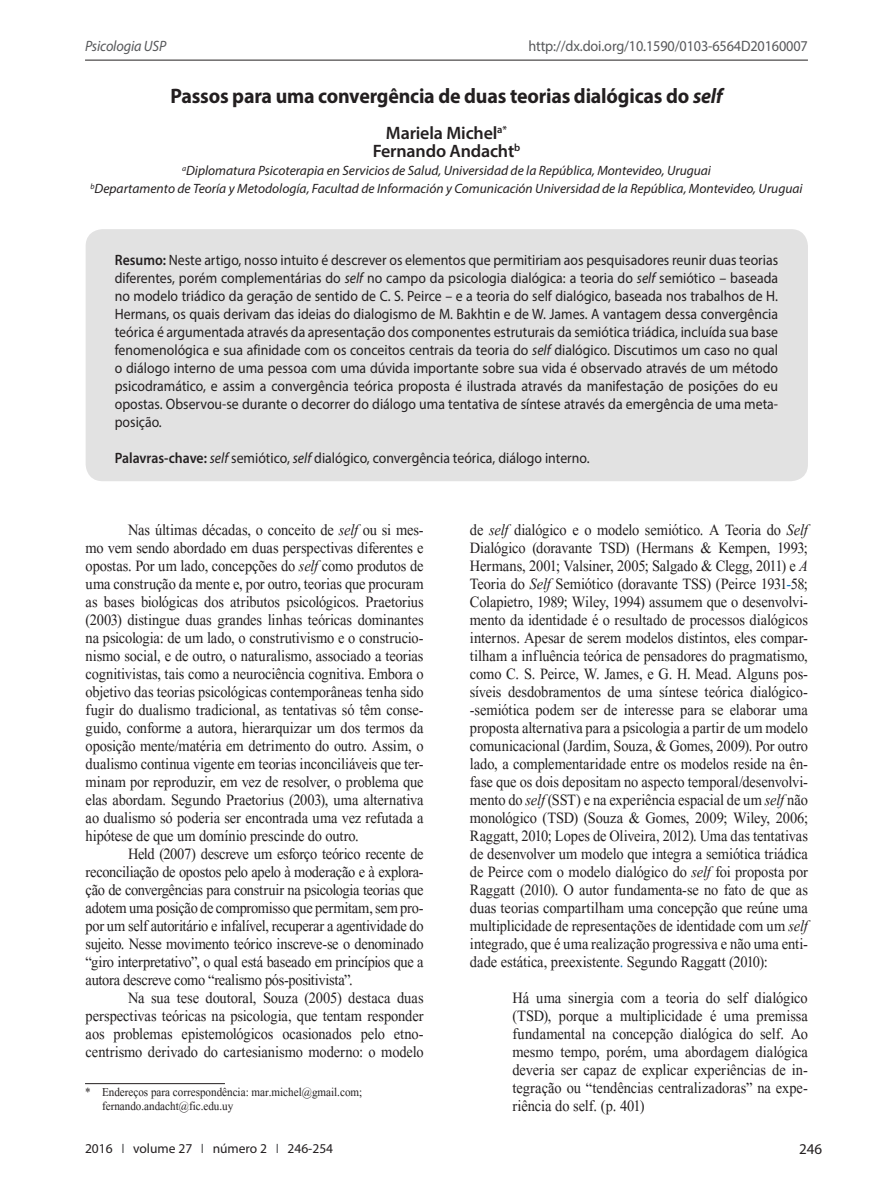
<style>
.page{position:relative;width:893px;height:1191px;background:#fff}
.page>*{position:absolute;margin:0;border:0;box-sizing:border-box;transform-origin:0 0}
.titulo{font:700 21px "Myriad Pro";letter-spacing:-.01em;color:#231f20;scale:.95 1}
.texto{font:19.5px/18px "Aparajita";letter-spacing:-.01em;color:#231f20;text-align:justify;scale:.92 1}
.citacação{font:19.5px/18px "Aparajita";color:#231f20;text-align:justify;scale:.92 1}
.autores{font:600 18px "Myriad Pro";letter-spacing:-.01em;color:#231f20}
.resumo{font:15px/18px "Myriad Pro";color:#231f20;text-align:justify;scale:.92 1}
.RODAPE{font:15px/13.5px "Aparajita";color:#231f20;scale:.92 1}
.t1{font:15px "Myriad Pro";letter-spacing:-.01em;color:#57585a;scale:.95 1}
.t2{font:italic 15px "Myriad Pro";letter-spacing:-.01em;color:#57585a;scale:.95 1}
.resumo-2{font:15px "Myriad Pro";color:#231f20}
.instituicao{font:italic 13.5px/18px "Myriad Pro";color:#231f20;text-align:center}
.t3{font:13.5px "Myriad Pro";color:#231f20}
.s1{font-style:italic}
.s2{font-weight:600}
.s3{color:#0070c0}
.s4{color:#57585a}
</style>
<div class="page">
<hr style="left:85px;top:60px;width:723px;height:1px;background:#231f20">
<div style="left:86px;top:229px;width:722px;height:252px;background:#e2e2e2;border-radius:17px"></div>
<hr style="left:85px;top:1083px;width:140px;height:1px;background:#231f20">
<p class="t2" style="left:85px;top:36px;width:87px">Psicologia USP</p>
<p class="t1" style="left:528px;top:37px;width:296px">http://dx.doi.org/10.1590/0103-6564D20160007</p>
<p class="titulo" style="left:170px;top:82px;width:583px">Passos para uma convergência de duas teorias dialógicas do <span class="s1">self</span></p>
<p class="autores" style="left:386px;top:122px;width:123px">Mariela Michel<sup>a*</sup></p>
<p class="autores" style="left:373px;top:140px;width:149px">Fernando Andacht<sup>b</sup></p>
<p class="instituicao" style="left:90px;top:161px;width:714px"><sup>a</sup>Diplomatura Psicoterapia en Servicios de Salud, Universidad de la República, Montevideo, Uruguai<br><sup>b</sup>Departamento de Teoría y Metodología, Facultad de Información y Comunicación Universidad de la República, Montevideo, Uruguai</p>
<p class="resumo" style="left:115px;top:251px;width:723px"><span class="s2">Resumo:</span> Neste artigo, nosso intuito é descrever os elementos que permitiriam aos pesquisadores reunir duas teorias diferentes, porém complementárias do <span class="s1">self</span> no campo da psicologia dialógica: a teoria do <span class="s1">self</span> semiótico – baseada no modelo triádico da geração de sentido de C. S. Peirce – e a teoria do self dialógico, baseada nos trabalhos de H.<br>Hermans, os quais derivam das ideias do dialogismo de M. Bakhtin e de W. James. A vantagem dessa convergência teórica é argumentada através da apresentação dos componentes estruturais da semiótica triádica, incluída sua base fenomenológica e sua afinidade com os conceitos centrais da teoria do <span class="s1">self</span> dialógico. Discutimos um caso no qual o diálogo interno de uma pessoa com uma dúvida importante sobre sua vida é observado através de um método psicodramático, e assim a convergência teórica proposta é ilustrada através da manifestação de posições do eu opostas. Observou-se durante o decorrer do diálogo uma tentativa de síntese através da emergência de uma meta&shy;posição.</p>
<p class="resumo" style="left:115px;top:449px;width:518px"><span class="s2">Palavras-chave:</span> <span class="s1">self</span> semiótico, <span class="s1">self</span> dialógico, convergência teórica, diálogo interno.</p>
<p class="texto" style="left:86px;top:522px;width:369px;text-indent:43px">Nas últimas décadas, o conceito de <span class="s1">self</span> ou si mes&shy;mo vem sendo abordado em duas perspectivas diferentes e opostas. Por um lado, concepções do <span class="s1">self</span> como produtos de uma construção da mente e, por outro, teorias que procuram as bases biológicas dos atributos psicológicos. Praetorius (2003) distingue duas grandes linhas teóricas dominantes na psicologia: de um lado, o construtivismo e o construcio&shy;nismo social, e de outro, o naturalismo, associado a teorias cognitivistas, tais como a neurociência cognitiva. Embora o objetivo das teorias psicológicas contemporâneas tenha sido fugir do dualismo tradicional, as tentativas só têm conse&shy;guido, conforme a autora, hierarquizar um dos termos da oposição mente/matéria em detrimento do outro. Assim, o dualismo continua vigente em teorias inconciliáveis que ter&shy;minam por reproduzir, em vez de resolver, o problema que elas abordam. Segundo Praetorius (2003), uma alternativa ao dualismo só poderia ser encontrada uma vez refutada a hipótese de que um domínio prescinde do outro.</p>
<p class="texto" style="left:86px;top:846px;width:369px;text-indent:43px">Held (2007) descreve um esforço teórico recente de reconciliação de opostos pelo apelo à moderação e à explora&shy;ção de convergências para construir na psicologia teorias que adotem uma posição de compromisso que permitam, sem pro&shy;por um self autoritário e infalível, recuperar a agentividade do sujeito. Nesse movimento teórico inscreve-se o denominado “giro interpretativo”, o qual está baseado em princípios que a autora descreve como “realismo pós-positivista”.</p>
<p class="texto" style="left:86px;top:990px;width:369px;text-indent:43px">Na sua tese doutoral, Souza (2005) destaca duas perspectivas teóricas na psicologia, que tentam responder aos problemas epistemológicos ocasionados pelo etno&shy;centrismo derivado do cartesianismo moderno: o modelo</p>
<p class="RODAPE" style="left:102px;top:1086px;width:284px;text-indent:-17px">* Endereços para correspondência: mar.michel@gmail.com; fernando.andacht@fic.edu.uy</p>
<p class="texto" style="left:470px;top:522px;width:369px">de <span class="s1">self</span> dialógico e o modelo semiótico. A Teoria do <span class="s1">Self </span>Dialógico (doravante TSD) (Hermans &amp; Kempen, 1993; Hermans, 2001; Valsiner, 2005; Salgado &amp; Clegg, 2011) e <span class="s1">A </span>Teoria do <span class="s1">Self</span> Semiótico (doravante TSS) (Peirce 1931<span class="s3">-</span>58; Colapietro, 1989; Wiley, 1994) assumem que o desenvolvi&shy;mento da identidade é o resultado de processos dialógicos internos. Apesar de serem modelos distintos, eles compar&shy;tilham a influência teórica de pensadores do pragmatismo, como C. S. Peirce, W. James, e G. H. Mead. Alguns pos&shy;síveis desdobramentos de uma síntese teórica dialógico--semiótica podem ser de interesse para se elaborar uma proposta alternativa para a psicologia a partir de um modelo comunicacional (Jardim, Souza, &amp; Gomes, 2009). Por outro lado, a complementaridade entre os modelos reside na ên&shy;fase que os dois depositam no aspecto temporal/desenvolvi&shy;mento do <span class="s1">self</span> (SST) e na experiência espacial de um <span class="s1">self</span> não monológico (TSD) (Souza &amp; Gomes, 2009; Wiley, 2006; Raggatt, 2010; Lopes de Oliveira, 2012). Uma das tentativas de desenvolver um modelo que integra a semiótica triádica de Peirce com o modelo dialógico do <span class="s1">self</span> foi proposta por Raggatt (2010). O autor fundamenta-se no fato de que as duas teorias compartilham uma concepção que reúne uma multiplicidade de representações de identidade com um <span class="s1">self </span>integrado, que é uma realização progressiva e não uma enti&shy;dade estática, preexistente<span class="s3">.</span> Segundo Raggatt (2010):</p>
<p class="citacação" style="left:512px;top:990px;width:323px">Há uma sinergia com a teoria do self dialógico (TSD), porque a multiplicidade é uma premissa fundamental na concepção dialógica do self. Ao mesmo tempo, porém, uma abordagem dialógica deveria ser capaz de explicar experiências de in&shy;tegração ou “tendências centralizadoras” na expe&shy;riência do self. (p. 401)</p>
<p class="t3" style="left:85px;top:1140px;width:250px">2016 <span class="s4">I</span> volume 27 <span class="s4">I</span> número 2 <span class="s4">I</span> 246-254</p>
<p class="resumo-2" style="left:799px;top:1139px;width:25px">246</p>
</div>
